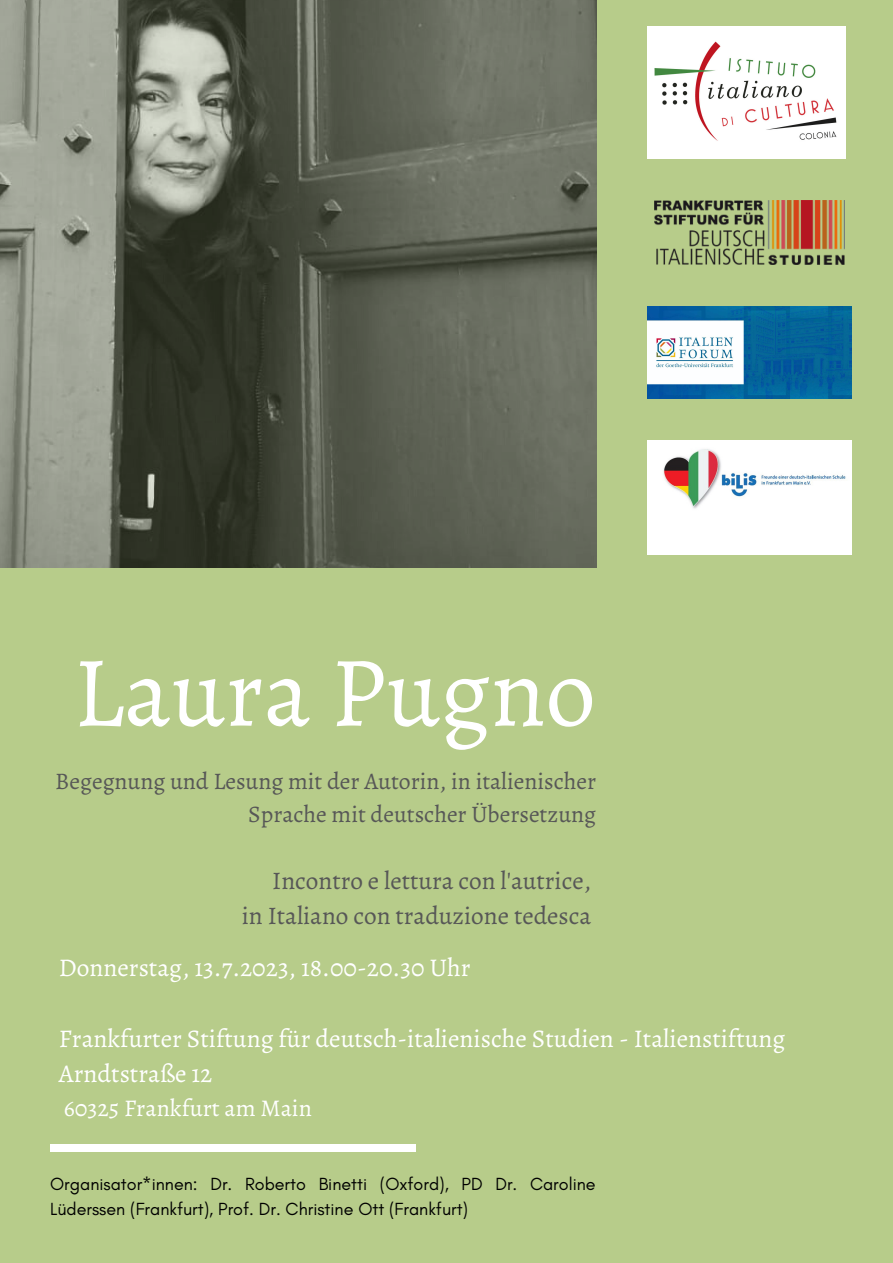
<style>
.page{position:relative;width:893px;height:1263px;background:#b7cc8a}
.page>*{position:absolute;margin:0;border:0;box-sizing:border-box;transform-origin:0 0}
.t1{font:100.5px "Alegreya";color:#fff}
.t2{font:25.5px "Alegreya";color:#fff}
.t3{font:25.28px "Alegreya";color:#575757}
.t4{font:24px "Alegreya";color:#fff}
.t5{font:23.77px/33.2px "Alegreya";color:#575757;text-align:right}
.t6{font:17.92px/24.8px "Glacial Indifference";color:#000}
</style>
<div class="page">
<img style="left:0;top:0;width:596px;height:568px">
<div style="left:50px;top:1144px;width:365px;height:7px;background:#fff"></div>
<img style="left:654px;top:200px;width:191px;height:65px">
<img style="left:647px;top:306px;width:204px;height:93px">
<img style="left:647px;top:440px;width:204px;height:115px">
<img style="left:647px;top:27px;width:198px;height:131px">
<p class="t1" style="left:73px;top:623px;width:524px">Laura Pugno</p>
<p class="t5" style="left:55px;top:764px;width:542px">Begegnung und Lesung mit der Autorin, in italienischer<br>Sprache mit deutscher Übersetzung</p>
<p class="t3" style="left:272px;top:864px;width:320px">Incontro e lettura con l'autrice,</p>
<p class="t3" style="left:242px;top:899px;width:351px">in Italiano con traduzione tedesca</p>
<p class="t2" style="left:59px;top:950px;width:413px">Donnerstag, 13.7.2023, 18.00-20.30 Uhr</p>
<p class="t2" style="left:59px;top:1021px;width:728px">Frankfurter Stiftung für deutsch-italienische Studien - Italienstiftung</p>
<p class="t2" style="left:59px;top:1056px;width:155px">Arndtstraße 12</p>
<p class="t4" style="left:64px;top:1092px;width:250px">60325 Frankfurt am Main</p>
<p class="t6" style="left:50px;top:1171px;width:547px">Organisator*innen: Dr. Roberto Binetti (Oxford), PD Dr. Caroline<br>Lüderssen (Frankfurt), Prof. Dr. Christine Ott (Frankfurt)</p>
</div>
